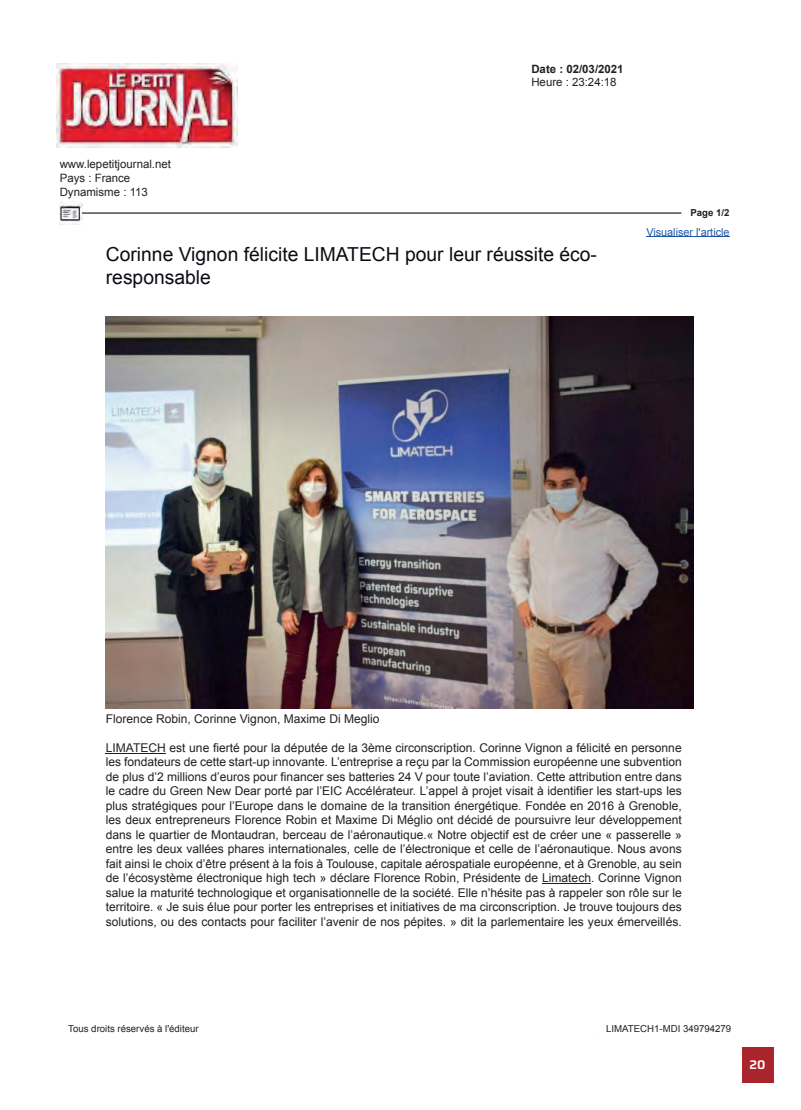
<style>
.page{position:relative;width:801px;height:1110px;background:#fff}
.page>*{position:absolute;margin:0;border:0;box-sizing:border-box;transform-origin:0 0}
.t1{font:19.25px/23.1px "Arial";color:#0d0b14}
.t2{font:100 12.5px "Saira";color:#fff}
.t3{font:12px/14.5px "Arial";color:#231f20;text-align:justify}
.t4{font:11.5px/13.8px "Arial";color:#231f20}
.t5{font:700 11.5px "Arial";color:#231f20}
.t6{font:10.88px "Arial";color:#1e56a6}
.t7{font:9.62px "Arial";color:#231f20}
.t8{font:700 9.62px "Arial";color:#231f20}
</style>
<div class="page">
<div style="left:741px;top:1046px;width:32px;height:36px;background:#aa252b"></div>
<img style="left:56px;top:64px;width:181px;height:84px">
<img style="left:60px;top:203px;width:22px;height:21px">
<hr style="left:82px;top:212px;width:599px;height:1px;background:#231f20">
<hr style="left:646px;top:236px;width:83px;height:1px;background:#1e56a6">
<img style="left:106px;top:316px;width:587px;height:392px">
<hr style="left:106px;top:752px;width:60px;height:1px;background:#231f20">
<hr style="left:542px;top:883px;width:49px;height:1px;background:#231f20">
<p class="t5" style="left:531px;top:61px;width:94px">Date : 02/03/2021</p>
<p class="t4" style="left:531px;top:75px;width:87px">Heure : 23:24:18</p>
<p class="t4" style="left:60px;top:157px;width:113px">www.lepetitjournal.net<br>Pays : France<br>Dynamisme : 113</p>
<h1 class="t1" style="left:106px;top:242px;width:492px">Corinne Vignon félicite LIMATECH pour leur réussite éco&shy;responsable</h1>
<p class="t8" style="left:690px;top:205px;width:41px">Page 1/2</p>
<p class="t6" style="left:646px;top:224px;width:85px">Visualiser l'article</p>
<p class="t3" style="left:106px;top:711px;width:275px">Florence Robin, Corinne Vignon, Maxime Di Meglio</p>
<p class="t3" style="left:106px;top:740px;width:577px">LIMATECH est une fierté pour la députée de la 3ème circonscription. Corinne Vignon a félicité en personne les fondateurs de cette start-up innovante. L’entreprise a reçu par la Commission européenne une subvention de plus d’2 millions d’euros pour financer ses batteries 24 V pour toute l’aviation. Cette attribution entre dans le cadre du Green New Dear porté par l’EIC Accélérateur. L’appel à projet visait à identifier les start-ups les plus stratégiques pour l’Europe dans le domaine de la transition énergétique. Fondée en 2016 à Grenoble, les deux entrepreneurs Florence Robin et Maxime Di Méglio ont décidé de poursuivre leur développement dans le quartier de Montaudran, berceau de l’aéronautique.« Notre objectif est de créer une « passerelle » entre les deux vallées phares internationales, celle de l’électronique et celle de l’aéronautique. Nous avons fait ainsi le choix d’être présent à la fois à Toulouse, capitale aérospatiale européenne, et à Grenoble, au sein de l’écosystème électronique high tech » déclare Florence Robin, Présidente de Limatech. Corinne Vignon salue la maturité technologique et organisationnelle de la société. Elle n’hésite pas à rappeler son rôle sur le territoire. « Je suis élue pour porter les entreprises et initiatives de ma circonscription. Je trouve toujours des solutions, ou des contacts pour faciliter l’avenir de nos pépites. » dit la parlementaire les yeux émerveillés.</p>
<p class="t7" style="left:68px;top:1022px;width:132px">Tous droits réservés à l'éditeur</p>
<p class="t7" style="left:606px;top:1022px;width:127px">LIMATECH1-MDI 349794279</p>
<p class="t2" style="left:749px;top:1053px;width:17px">20</p>
</div>
